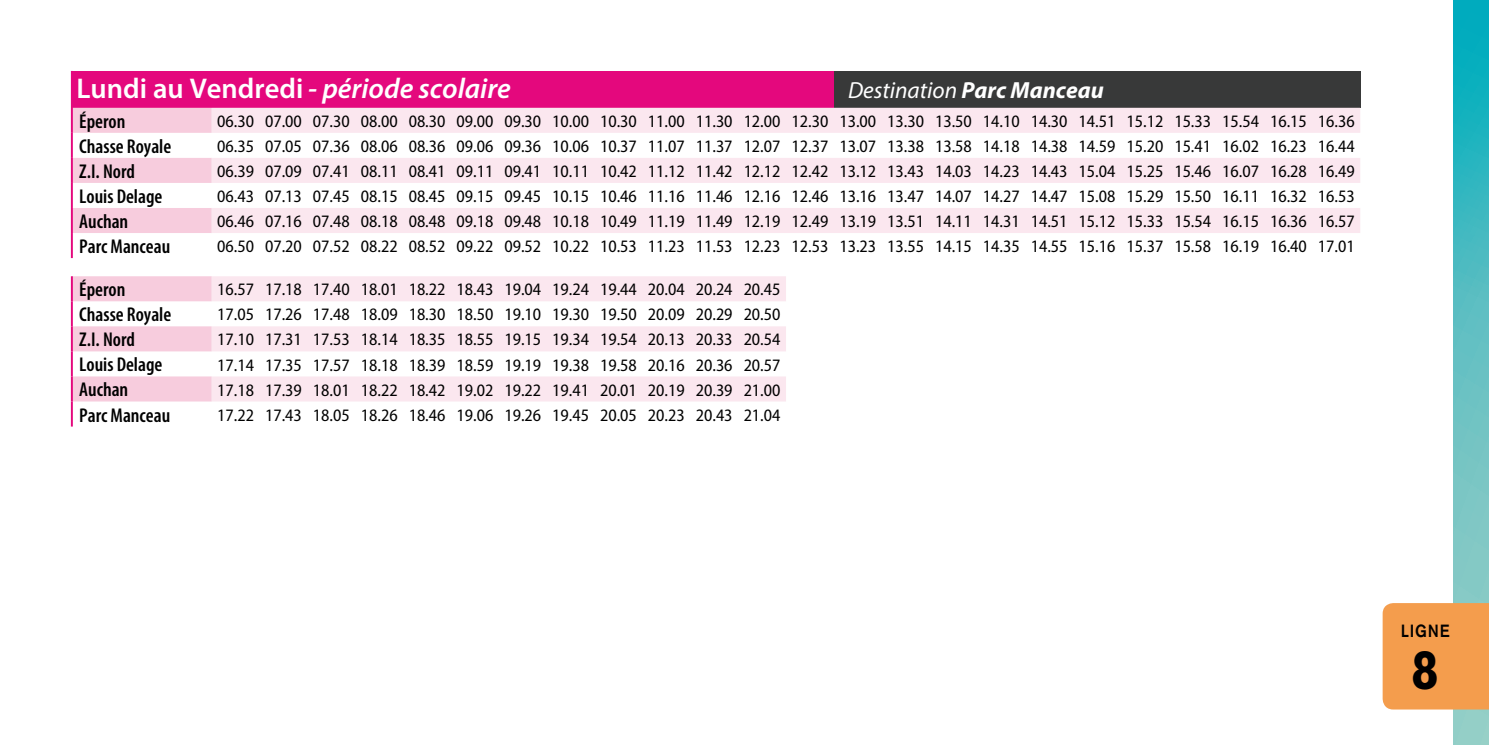
<style>
.page{position:relative;width:1489px;height:745px;background:#fff}
.page>*{position:absolute;margin:0;border:0;box-sizing:border-box;transform-origin:0 0}
.t1{font:700 55px "Akzidenz Grotesk BE";color:#000;scale:.9 1}
.t2{font:italic 600 28.5px "Myriad Pro";color:#fff}
.t3{font:italic 23.25px "Myriad Pro";color:#fff}
.t4{font:600 condensed 20px "Myriad Pro";color:#000}
.t5{font:semi-condensed 17.5px "Myriad Pro";color:#000}
.t6{font:500 17.5px "Akzidenz Grotesk BE";letter-spacing:.05em;color:#000;scale:.9 1}
.s1{font-style:normal}
.s2{font-weight:700}
</style>
<div class="page">
<svg style="left:1453px;top:0;width:35px;height:744px;background:#50bdc1"></svg>
<div style="left:72px;top:71px;width:761px;height:37px;background:#e4087d"></div>
<div style="left:833px;top:71px;width:527px;height:37px;background:#383939"></div>
<svg style="left:73px;top:108px;width:139px;height:125px"></svg>
<svg style="left:212px;top:108px;width:1148px;height:125px;fill:#fbe7ef"></svg>
<hr style="left:71px;top:71px;width:2px;height:37px;background:#e4087d">
<hr style="left:71px;top:108px;width:2px;height:25px;background:#e4087d">
<hr style="left:71px;top:133px;width:2px;height:25px;background:#e4087d">
<hr style="left:71px;top:158px;width:2px;height:25px;background:#e4087d">
<hr style="left:71px;top:183px;width:2px;height:25px;background:#e4087d">
<hr style="left:71px;top:208px;width:2px;height:25px;background:#e4087d">
<hr style="left:71px;top:233px;width:2px;height:25px;background:#e4087d">
<svg style="left:73px;top:276px;width:139px;height:125px"></svg>
<svg style="left:212px;top:276px;width:574px;height:125px;fill:#fbe7ef"></svg>
<hr style="left:71px;top:276px;width:2px;height:25px;background:#e4087d">
<hr style="left:71px;top:301px;width:2px;height:25px;background:#e4087d">
<hr style="left:71px;top:326px;width:2px;height:25px;background:#e4087d">
<hr style="left:71px;top:351px;width:2px;height:25px;background:#e4087d">
<hr style="left:71px;top:376px;width:2px;height:25px;background:#e4087d">
<hr style="left:71px;top:401px;width:2px;height:25px;background:#e4087d">
<div style="left:1382px;top:602px;width:106px;height:107px;background:#f49d4d"></div>
<h2 class="t2" style="left:76px;top:71px;width:436px"><span class="s1">Lundi au Vendredi</span> - période scolaire</h2>
<h3 class="t3" style="left:848px;top:76px;width:257px">Destination <span class="s2">Parc Manceau</span></h3>
<p class="t4" style="left:79px;top:110px;width:48px">Éperon</p>
<p class="t5" style="left:217px;top:111px;width:1138px">06.30 07.00 07.30 08.00 08.30 09.00 09.30 10.00 10.30 11.00 11.30 12.00 12.30 13.00 13.30 13.50 14.10 14.30 14.51 15.12 15.33 15.54 16.15 16.36</p>
<p class="t4" style="left:79px;top:135px;width:94px">Chasse Royale</p>
<p class="t5" style="left:217px;top:136px;width:1138px">06.35 07.05 07.36 08.06 08.36 09.06 09.36 10.06 10.37 11.07 11.37 12.07 12.37 13.07 13.38 13.58 14.18 14.38 14.59 15.20 15.41 16.02 16.23 16.44</p>
<p class="t4" style="left:79px;top:160px;width:57px">Z.I. Nord</p>
<p class="t5" style="left:217px;top:161px;width:1138px">06.39 07.09 07.41 08.11 08.41 09.11 09.41 10.11 10.42 11.12 11.42 12.12 12.42 13.12 13.43 14.03 14.23 14.43 15.04 15.25 15.46 16.07 16.28 16.49</p>
<p class="t4" style="left:79px;top:185px;width:85px">Louis Delage</p>
<p class="t5" style="left:217px;top:186px;width:1138px">06.43 07.13 07.45 08.15 08.45 09.15 09.45 10.15 10.46 11.16 11.46 12.16 12.46 13.16 13.47 14.07 14.27 14.47 15.08 15.29 15.50 16.11 16.32 16.53</p>
<p class="t4" style="left:79px;top:210px;width:51px">Auchan</p>
<p class="t5" style="left:217px;top:211px;width:1138px">06.46 07.16 07.48 08.18 08.48 09.18 09.48 10.18 10.49 11.19 11.49 12.19 12.49 13.19 13.51 14.11 14.31 14.51 15.12 15.33 15.54 16.15 16.36 16.57</p>
<p class="t4" style="left:79px;top:235px;width:92px">Parc Manceau</p>
<p class="t5" style="left:217px;top:236px;width:1138px">06.50 07.20 07.52 08.22 08.52 09.22 09.52 10.22 10.53 11.23 11.53 12.23 12.53 13.23 13.55 14.15 14.35 14.55 15.16 15.37 15.58 16.19 16.40 17.01</p>
<p class="t4" style="left:79px;top:278px;width:48px">Éperon</p>
<p class="t5" style="left:217px;top:280px;width:564px">16.57 17.18 17.40 18.01 18.22 18.43 19.04 19.24 19.44 20.04 20.24 20.45</p>
<p class="t4" style="left:79px;top:303px;width:94px">Chasse Royale</p>
<p class="t5" style="left:217px;top:305px;width:564px">17.05 17.26 17.48 18.09 18.30 18.50 19.10 19.30 19.50 20.09 20.29 20.50</p>
<p class="t4" style="left:79px;top:328px;width:57px">Z.I. Nord</p>
<p class="t5" style="left:217px;top:330px;width:564px">17.10 17.31 17.53 18.14 18.35 18.55 19.15 19.34 19.54 20.13 20.33 20.54</p>
<p class="t4" style="left:79px;top:353px;width:85px">Louis Delage</p>
<p class="t5" style="left:217px;top:355px;width:564px">17.14 17.35 17.57 18.18 18.39 18.59 19.19 19.38 19.58 20.16 20.36 20.57</p>
<p class="t4" style="left:79px;top:378px;width:51px">Auchan</p>
<p class="t5" style="left:217px;top:380px;width:564px">17.18 17.39 18.01 18.22 18.42 19.02 19.22 19.41 20.01 20.19 20.39 21.00</p>
<p class="t4" style="left:79px;top:403px;width:92px">Parc Manceau</p>
<p class="t5" style="left:217px;top:405px;width:564px">17.22 17.43 18.05 18.26 18.46 19.06 19.26 19.45 20.05 20.23 20.43 21.04</p>
<p class="t6" style="left:1400px;top:619px;width:56px">LIGNE</p>
<h1 class="t1" style="left:1411px;top:637px;width:32px">8</h1>
</div>
